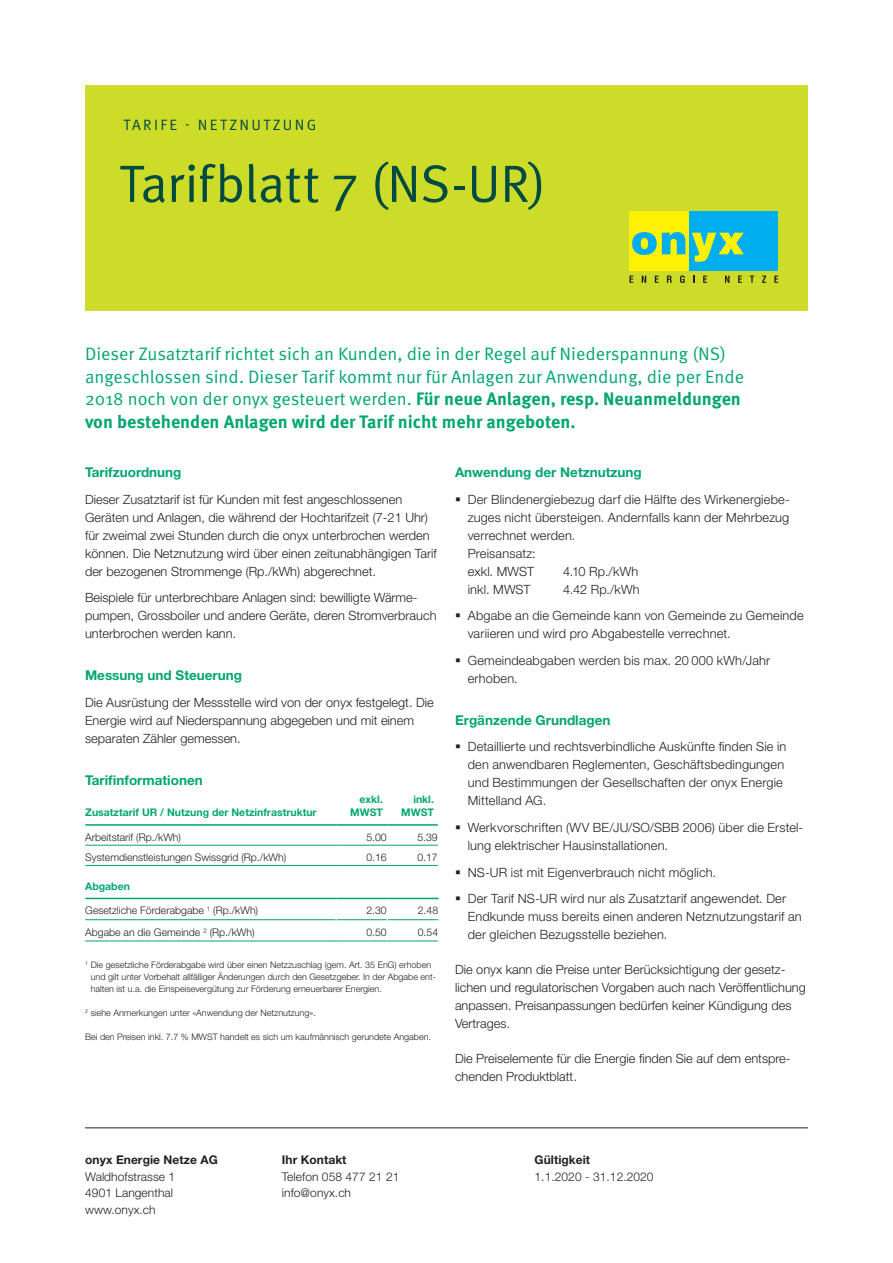
<style>
.page{position:relative;width:893px;height:1263px;background:#fff}
.page>*{position:absolute;margin:0;border:0;box-sizing:border-box;transform-origin:0 0}
.Headline_40_42pt_Reg{font:52.5px "Meta OT Norm";letter-spacing:-.015em;color:#004a41}
.BKW_Intro_12_15pt_Re{font:18px/22.5px "Meta OT Norm";color:#00a66e}
.Cover_Rubrik_10_12pt{font:15px "Meta OT Norm";letter-spacing:.16em;color:#004a41}
.Grundschrift_9_Pt_bo{font:700 13.5px "Helvetica Neue LT Pro";color:#00a66e}
.Grundschrift_9_Pt_bo-2{font:300 12.75px/18px "Helvetica Neue LT Pro";letter-spacing:.005em;color:#231f20}
.Grundschrift_9pt_lig{font:300 12.75px/18px "Helvetica Neue LT Pro";color:#231f20}
.t1{font:300 12px/16.5px "Helvetica Neue LT Pro";letter-spacing:.005em;color:#231f20}
.t2{font:700 12px "Helvetica Neue LT Pro";letter-spacing:.005em;color:#231f20}
.Tabelle_7pt_light{font:300 10.5px "Helvetica Neue LT Pro";color:#231f20}
.Tabelle_7pt_light-2{font:700 10.5px "Helvetica Neue LT Pro";color:#00a66e}
.Legende_9pt{font:300 9px/12px "Helvetica Neue LT Pro";color:#231f20}
.s1{font-family:"Meta OT";font-weight:700}
</style>
<div class="page">
<div style="left:85px;top:85px;width:723px;height:225px;background:#cddc28"></div>
<hr style="left:85px;top:1127px;width:723px;height:1px;background:#231f20">
<div style="left:689px;top:211px;width:89px;height:60px;background:#00aeef"></div>
<div style="left:629px;top:211px;width:60px;height:60px;background:#fff101"></div>
<svg style="left:632px;top:232px;width:53px;height:23px"></svg>
<svg style="left:692px;top:233px;width:52px;height:29px"></svg>
<svg style="left:630px;top:276px;width:3px;height:7px"></svg>
<svg style="left:642px;top:276px;width:4px;height:7px"></svg>
<svg style="left:655px;top:276px;width:4px;height:7px"></svg>
<svg style="left:667px;top:276px;width:5px;height:7px"></svg>
<svg style="left:680px;top:275px;width:5px;height:8px"></svg>
<svg style="left:693px;top:276px;width:2px;height:7px"></svg>
<svg style="left:703px;top:276px;width:4px;height:7px"></svg>
<svg style="left:725px;top:276px;width:5px;height:7px"></svg>
<svg style="left:738px;top:276px;width:4px;height:7px"></svg>
<svg style="left:750px;top:276px;width:4px;height:7px"></svg>
<svg style="left:762px;top:276px;width:4px;height:7px"></svg>
<svg style="left:774px;top:276px;width:4px;height:7px"></svg>
<hr style="left:85px;top:824px;width:251px;height:2px;background:#00a66e">
<hr style="left:336px;top:824px;width:51px;height:2px;background:#00a66e">
<hr style="left:387px;top:824px;width:51px;height:2px;background:#00a66e">
<hr style="left:85px;top:845px;width:251px;height:1px;background:#00a66e">
<hr style="left:336px;top:845px;width:51px;height:1px;background:#00a66e">
<hr style="left:387px;top:845px;width:51px;height:1px;background:#00a66e">
<hr style="left:85px;top:898px;width:251px;height:1px;background:#00a66e">
<hr style="left:336px;top:898px;width:51px;height:1px;background:#00a66e">
<hr style="left:387px;top:898px;width:52px;height:1px;background:#00a66e">
<hr style="left:85px;top:919px;width:251px;height:1px;background:#00a66e">
<hr style="left:336px;top:919px;width:51px;height:1px;background:#00a66e">
<hr style="left:388px;top:919px;width:50px;height:1px;background:#00a66e">
<hr style="left:85px;top:940px;width:251px;height:1px;background:#00a66e">
<hr style="left:336px;top:940px;width:51px;height:1px;background:#00a66e">
<hr style="left:387px;top:940px;width:51px;height:1px;background:#00a66e">
<hr style="left:85px;top:865px;width:251px;height:1px;background:#00a66e">
<hr style="left:336px;top:865px;width:51px;height:1px;background:#00a66e">
<hr style="left:387px;top:865px;width:51px;height:1px;background:#00a66e">
<svg style="left:366px;top:844px;width:22px;height:21px"></svg>
<svg style="left:417px;top:825px;width:21px;height:40px"></svg>
<svg style="left:366px;top:899px;width:22px;height:22px"></svg>
<p class="Cover_Rubrik_10_12pt" style="left:123px;top:116px;width:195px">TARIFE - NETZNUTZUNG</p>
<p class="Headline_40_42pt_Reg" style="left:119px;top:153px;width:429px">Tarifblatt 7 (NS-UR)</p>
<p class="BKW_Intro_12_15pt_Re" style="left:85px;top:343px;width:661px">Dieser Zusatztarif richtet sich an Kunden, die in der Regel auf Niederspannung (NS) angeschlossen sind. Dieser Tarif kommt nur für Anlagen zur Anwendung, die per Ende 2018 noch von der onyx gesteuert werden. <span class="s1">Für neue Anlagen, resp. Neuanmeldungen von bestehenden Anlagen wird der Tarif nicht mehr angeboten.</span></p>
<p class="Grundschrift_9_Pt_bo" style="left:85px;top:464px;width:98px">Tarifzuordnung</p>
<p class="Grundschrift_9_Pt_bo-2" style="left:85px;top:490px;width:353px">Dieser Zusatztarif ist für Kunden mit fest angeschlossenen Geräten und Anlagen, die während der Hochtarifzeit (7-21 Uhr) für zweimal zwei Stunden durch die onyx unterbrochen werden können. Die Netznutzung wird über einen zeitunabhängigen Tarif der bezogenen Strommenge (Rp./kWh) abgerechnet.</p>
<p class="Grundschrift_9_Pt_bo-2" style="left:85px;top:589px;width:353px">Beispiele für unterbrechbare Anlagen sind: bewilligte Wärme&shy;pumpen, Grossboiler und andere Geräte, deren Stromverbrauch unterbrochen werden kann.</p>
<p class="Grundschrift_9_Pt_bo" style="left:85px;top:667px;width:159px">Messung und Steuerung</p>
<p class="Grundschrift_9_Pt_bo-2" style="left:85px;top:693px;width:350px">Die Ausrüstung der Messstelle wird von der onyx festgelegt. Die<br>Energie wird auf Niederspannung abgegeben und mit einem separaten Zähler gemessen.</p>
<p class="Grundschrift_9_Pt_bo" style="left:85px;top:772px;width:119px">Tarifinformationen</p>
<p class="Tabelle_7pt_light-2" style="left:85px;top:806px;width:233px">Zusatztarif UR / Nutzung der Netzinfrastruktur</p>
<p class="Grundschrift_9_Pt_bo" style="left:455px;top:464px;width:188px">Anwendung der Netznutzung</p>
<p class="Grundschrift_9_Pt_bo-2" style="left:468px;top:490px;width:323px">Der Blindenergiebezug darf die Hälfte des Wirkenergiebe&shy;zuges nicht übersteigen. Andernfalls kann der Mehrbezug verrechnet werden.<br>Preisansatz:<br>exkl. MWST</p>
<p class="Grundschrift_9_Pt_bo-2" style="left:563px;top:562px;width:77px">4.10 Rp./kWh</p>
<p class="Grundschrift_9_Pt_bo-2" style="left:468px;top:580px;width:64px">inkl. MWST</p>
<p class="Grundschrift_9_Pt_bo-2" style="left:563px;top:580px;width:78px">4.42 Rp./kWh</p>
<p class="Grundschrift_9_Pt_bo-2" style="left:468px;top:607px;width:337px">Abgabe an die Gemeinde kann von Gemeinde zu Gemeinde variieren und wird pro Abgabestelle verrechnet.</p>
<p class="Grundschrift_9_Pt_bo-2" style="left:468px;top:651px;width:304px">Gemeindeabgaben werden bis max. 20 000 kWh/Jahr erhoben.</p>
<p class="Grundschrift_9_Pt_bo" style="left:455px;top:712px;width:157px">Ergänzende Grundlagen</p>
<p class="Grundschrift_9_Pt_bo-2" style="left:468px;top:738px;width:320px">Detaillierte und rechtsverbindliche Auskünfte finden Sie in den anwendbaren Reglementen, Geschäftsbedingungen und Bestimmungen der Gesellschaften der onyx Energie Mittelland AG.</p>
<p class="Grundschrift_9_Pt_bo-2" style="left:468px;top:818px;width:337px">Werkvorschriften (WV BE/JU/SO/SBB 2006) über die Erstel&shy;lung elektrischer Hausinstallationen.</p>
<p class="Grundschrift_9_Pt_bo-2" style="left:468px;top:863px;width:250px">NS-UR ist mit Eigenverbrauch nicht möglich.</p>
<p class="Grundschrift_9_Pt_bo-2" style="left:468px;top:889px;width:335px">Der Tarif NS-UR wird nur als Zusatztarif angewendet. Der<br>Endkunde muss bereits einen anderen Netznutzungstarif an der gleichen Bezugsstelle beziehen.</p>
<p class="Grundschrift_9pt_lig" style="left:455px;top:960px;width:352px">Die onyx kann die Preise unter Berücksichtigung der gesetz&shy;lichen und regulatorischen Vorgaben auch nach Veröffentlichung anpassen. Preisanpassungen bedürfen keiner Kündigung des Vertrages.</p>
<p class="Grundschrift_9pt_lig" style="left:455px;top:1049px;width:337px">Die Preiselemente für die Energie finden Sie auf dem entspre&shy;chenden Produktblatt.</p>
<p class="Tabelle_7pt_light-2" style="left:360px;top:792px;width:25px">exkl.</p>
<p class="Tabelle_7pt_light-2" style="left:350px;top:806px;width:34px">MWST</p>
<p class="Tabelle_7pt_light-2" style="left:413px;top:792px;width:22px">inkl.</p>
<p class="Tabelle_7pt_light-2" style="left:401px;top:806px;width:34px">MWST</p>
<p class="Tabelle_7pt_light" style="left:85px;top:831px;width:97px">Arbeitstarif (Rp./kWh)</p>
<p class="Tabelle_7pt_light" style="left:366px;top:831px;width:22px">5.00</p>
<p class="Tabelle_7pt_light" style="left:417px;top:831px;width:22px">5.39</p>
<p class="Tabelle_7pt_light" style="left:85px;top:851px;width:203px">Systemdienstleistungen Swissgrid (Rp./kWh)</p>
<p class="Tabelle_7pt_light" style="left:366px;top:851px;width:22px">0.16</p>
<p class="Tabelle_7pt_light" style="left:417px;top:851px;width:22px">0.17</p>
<p class="Tabelle_7pt_light-2" style="left:85px;top:879px;width:46px">Abgaben</p>
<p class="Tabelle_7pt_light" style="left:85px;top:904px;width:174px">Gesetzliche Förderabgabe <sup>1</sup> (Rp./kWh)</p>
<p class="Tabelle_7pt_light" style="left:366px;top:904px;width:22px">2.30</p>
<p class="Tabelle_7pt_light" style="left:418px;top:904px;width:22px">2.48</p>
<p class="Tabelle_7pt_light" style="left:85px;top:925px;width:171px">Abgabe an die Gemeinde <sup>2</sup> (Rp./kWh)</p>
<p class="Tabelle_7pt_light" style="left:366px;top:925px;width:22px">0.50</p>
<p class="Tabelle_7pt_light" style="left:418px;top:925px;width:22px">0.54</p>
<p class="Legende_9pt" style="left:91px;top:958px;width:347px;text-indent:-6px"><sup>1</sup> Die gesetzliche Förderabgabe wird über einen Netzzuschlag (gem. Art. 35 EnG) erhoben und gilt unter Vorbehalt allfälliger Änderungen durch den Gesetzgeber. In der Abgabe ent&shy;halten ist u.a. die Einspeisevergütung zur Förderung erneuerbarer Energien.</p>
<p class="Legende_9pt" style="left:85px;top:1006px;width:232px"><sup>2</sup> siehe Anmerkungen unter «Anwendung der Netznutzung».</p>
<p class="Legende_9pt" style="left:85px;top:1030px;width:347px">Bei den Preisen inkl. 7.7 % MWST handelt es sich um kaufmännisch gerundete Angaben.</p>
<p class="t2" style="left:85px;top:1152px;width:134px">onyx Energie Netze AG</p>
<p class="t1" style="left:85px;top:1168px;width:92px">Waldhofstrasse 1<br>4901 Langenthal www.onyx.ch</p>
<p class="t2" style="left:282px;top:1152px;width:66px">Ihr Kontakt</p>
<p class="t1" style="left:282px;top:1168px;width:119px">Telefon 058 477 21 21 info@onyx.ch</p>
<p class="t2" style="left:535px;top:1152px;width:57px">Gültigkeit</p>
<p class="t1" style="left:535px;top:1168px;width:121px">1.1.2020 - 31.12.2020</p>
</div>
